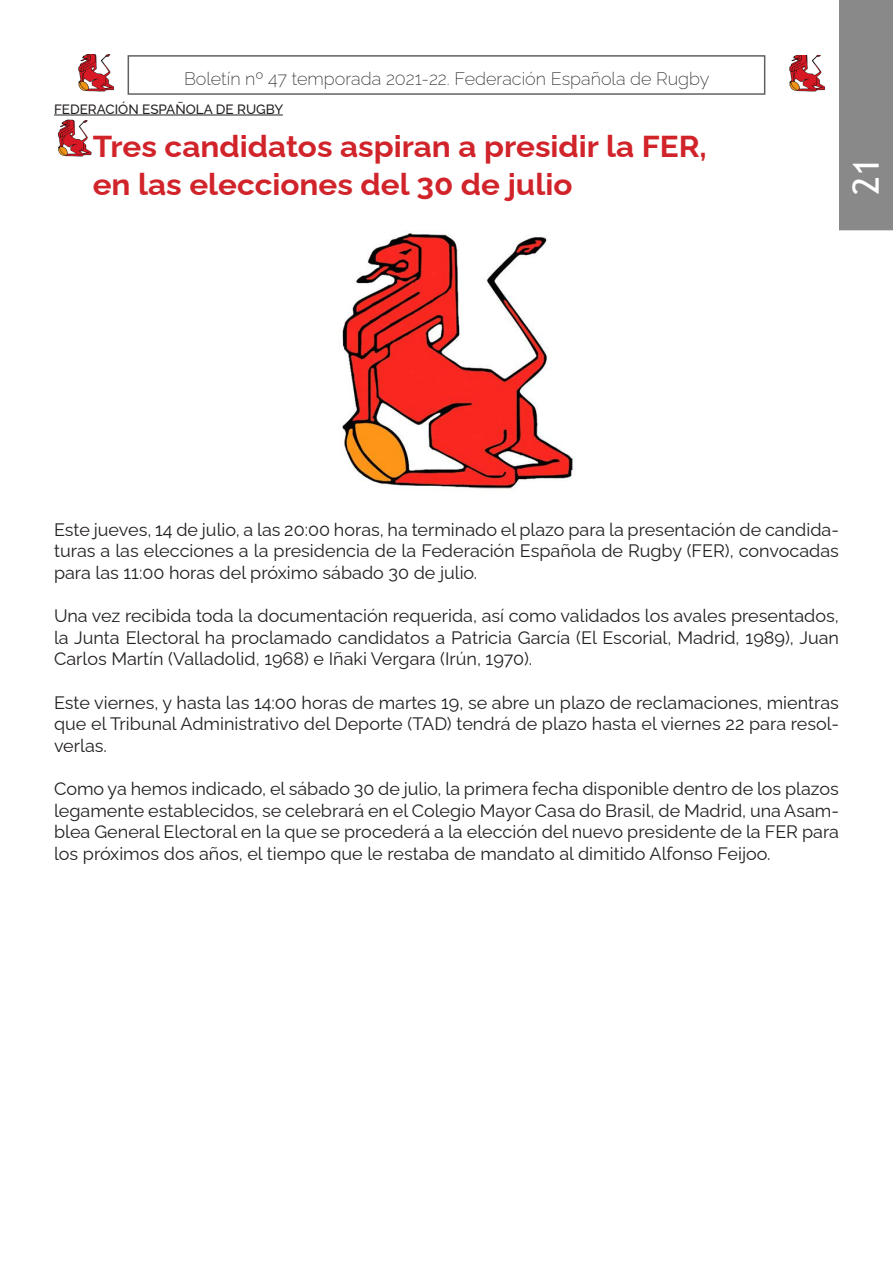
<style>
.page{position:relative;width:893px;height:1263px;background:#fff}
.page>*{position:absolute;margin:0;border:0;box-sizing:border-box;transform-origin:0 0}
.t1{font:36px "Trebuchet MS";color:#fff}
.t2{font:700 30.3px "Raleway";color:#d1232a;scale:1.04 1}
.Estilo_de_párrafo_1{font:18px/21.6px "Raleway";color:#231f20;text-align:justify}
.t3{font:200 18px "Raleway";color:#231f20}
.t4{font:500 13.5px "Raleway";color:#231f20}
</style>
<div class="page">
<img style="left:789px;top:55px;width:35px;height:37px">
<img style="left:78px;top:55px;width:35px;height:36px">
<div style="left:839px;top:0;width:54px;height:230px;background:#89898a"></div>
<img style="left:57px;top:120px;width:34px;height:37px">
<hr style="left:54px;top:115px;width:229px;height:1px;background:#231f20">
<img style="left:340px;top:232px;width:233px;height:257px">
<p class="t3" style="left:184px;top:64px;width:527px">Boletín nº 47 temporada 2021-22. Federación Española de Rugby</p>
<p class="t4" style="left:54px;top:98px;width:231px">FEDERACIÓN ESPAÑOLA DE RUGBY</p>
<p class="t2" style="left:93px;top:122px;width:592px">Tres candidatos aspiran a presidir la FER,</p>
<p class="t2" style="left:93px;top:160px;width:463px">en las elecciones del 30 de julio</p>
<h1 class="t1" style="left:843px;top:195px;width:39px;rotate:-90deg">21</h1>
<p class="Estilo_de_párrafo_1" style="left:54px;top:517px;width:786px">Este jueves, 14 de julio, a las 20:00 horas, ha terminado el plazo para la presentación de candida&shy;turas a las elecciones a la presidencia de la Federación Española de Rugby (FER), convocadas para las 11:00 horas del próximo sábado 30 de julio.</p>
<p class="Estilo_de_párrafo_1" style="left:54px;top:603px;width:786px">Una vez recibida toda la documentación requerida, así como validados los avales presentados, la Junta Electoral ha proclamado candidatos a Patricia García (El Escorial, Madrid, 1989), Juan Carlos Martín (Valladolid, 1968) e Iñaki Vergara (Irún, 1970).</p>
<p class="Estilo_de_párrafo_1" style="left:54px;top:689px;width:786px">Este viernes, y hasta las 14:00 horas de martes 19, se abre un plazo de reclamaciones, mientras que el Tribunal Administrativo del Deporte (TAD) tendrá de plazo hasta el viernes 22 para resol&shy;verlas.</p>
<p class="Estilo_de_párrafo_1" style="left:54px;top:776px;width:787px">Como ya hemos indicado, el sábado 30 de julio, la primera fecha disponible dentro de los plazos legamente establecidos, se celebrará en el Colegio Mayor Casa do Brasil, de Madrid, una Asam&shy;blea General Electoral en la que se procederá a la elección del nuevo presidente de la FER para los próximos dos años, el tiempo que le restaba de mandato al dimitido Alfonso Feijoo.</p>
</div>
